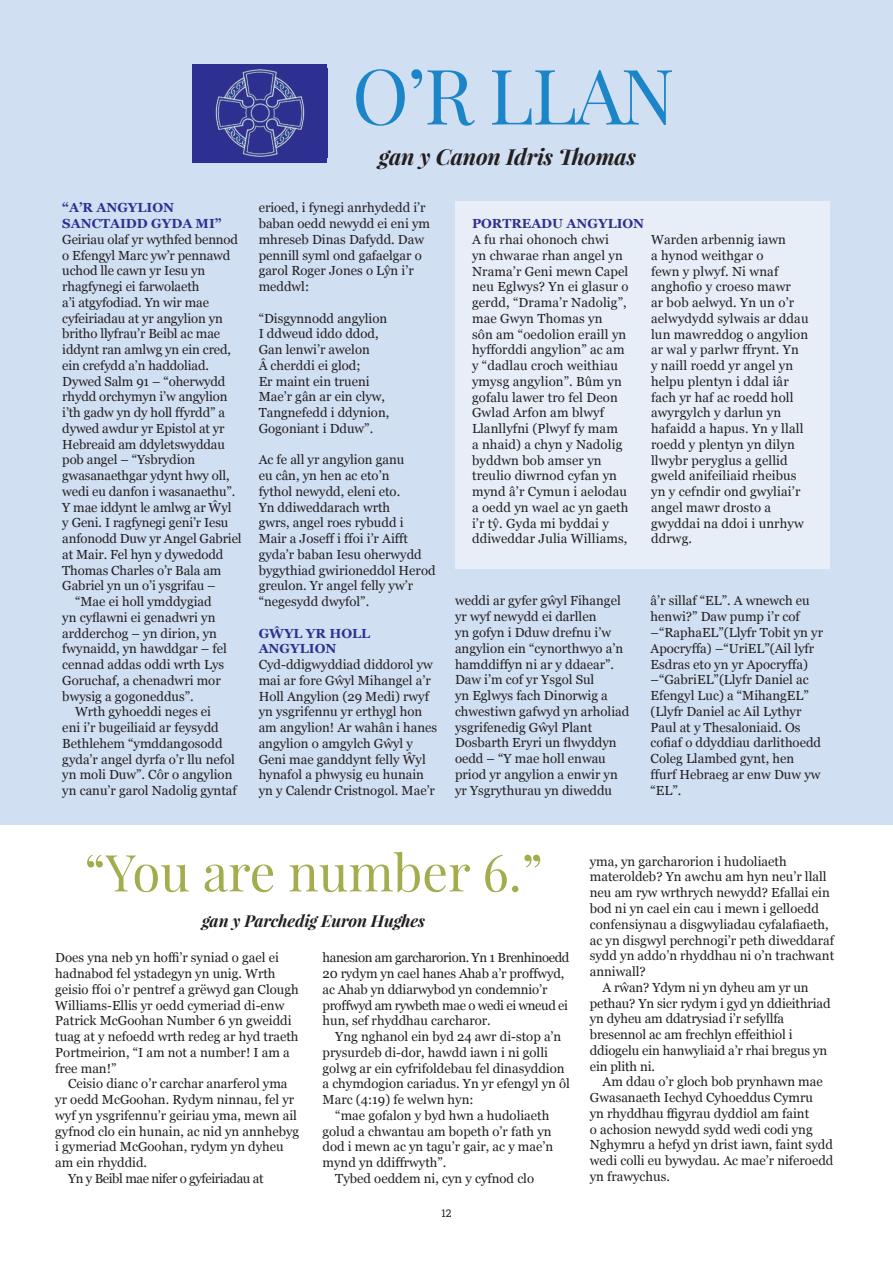
<style>
.page{position:relative;width:893px;height:1263px;background:#fff}
.page>*{position:absolute;margin:0;border:0;box-sizing:border-box;transform-origin:0 0}
.t1{font:76.65px "Playfair Display";color:#1b85c7}
.t2{font:51px "Playfair Display";color:#a4ad4d}
.t3{font:italic 700 22.2px "Playfair Display";letter-spacing:-.01em;color:#231f20}
.t4{font:italic 700 16.5px "Playfair Display";letter-spacing:-.01em;color:#231f20}
.t5{font:13.2px/15.8px "Georgia";color:#231f20}
.t6{font:700 13.2px/15.8px "Georgia";color:#2e3091}
.t7{font:13.2px "Georgia";letter-spacing:-.03em;color:#231f20}
.t8{font:10.5px "Roboto Slab";color:#231f20}
</style>
<div class="page">
<div style="left:0;top:0;width:893px;height:825px;background:#d0dff1"></div>
<div style="left:192px;top:64px;width:135px;height:99px;background:#2e3091"></div>
<img style="left:215px;top:69px;width:90px;height:89px">
<div style="left:455px;top:201px;width:374px;height:368px;background:#e7eef8"></div>
<p class="t6" style="left:62px;top:199px;width:161px">“A’R ANGYLION<br>SANCTAIDD GYDA MI”</p>
<p class="t5" style="left:62px;top:231px;width:177px">Geiriau olaf yr wythfed bennod</p>
<p class="t5" style="left:62px;top:247px;width:169px">o Efengyl Marc yw’r pennawd</p>
<p class="t5" style="left:62px;top:262px;width:144px">uchod lle cawn yr Iesu yn</p>
<p class="t5" style="left:62px;top:278px;width:139px">rhagfynegi ei farwolaeth</p>
<p class="t5" style="left:62px;top:294px;width:148px">a’i atgyfodiad. Yn wir mae</p>
<p class="t5" style="left:62px;top:310px;width:162px">cyfeiriadau at yr angylion yn</p>
<p class="t5" style="left:62px;top:325px;width:159px">britho llyfrau’r Beibl ac mae</p>
<p class="t5" style="left:62px;top:341px;width:170px">iddynt ran amlwg yn ein cred,</p>
<p class="t5" style="left:62px;top:357px;width:148px">ein crefydd a’n haddoliad.</p>
<p class="t5" style="left:62px;top:373px;width:165px">Dywed Salm 91 – “oherwydd</p>
<p class="t5" style="left:62px;top:388px;width:167px">rhydd orchymyn i’w angylion</p>
<p class="t5" style="left:62px;top:404px;width:164px">i’th gadw yn dy holl ffyrdd” a</p>
<p class="t5" style="left:62px;top:420px;width:164px">dywed awdur yr Epistol at yr</p>
<p class="t5" style="left:62px;top:436px;width:164px">Hebreaid am ddyletswyddau</p>
<p class="t5" style="left:62px;top:451px;width:134px">pob angel – “Ysbrydion</p>
<p class="t5" style="left:62px;top:467px;width:169px">gwasanaethgar ydynt hwy oll,</p>
<p class="t5" style="left:62px;top:483px;width:175px">wedi eu danfon i wasanaethu”.</p>
<p class="t5" style="left:62px;top:499px;width:171px">Y mae iddynt le amlwg ar Ŵyl</p>
<p class="t5" style="left:62px;top:514px;width:168px">y Geni. I ragfynegi geni’r Iesu</p>
<p class="t5" style="left:62px;top:530px;width:181px">anfonodd Duw yr Angel Gabriel</p>
<p class="t5" style="left:62px;top:546px;width:163px">at Mair. Fel hyn y dywedodd</p>
<p class="t5" style="left:62px;top:562px;width:161px">Thomas Charles o’r Bala am</p>
<p class="t5" style="left:62px;top:577px;width:155px">Gabriel yn un o’i ysgrifau –</p>
<p class="t5" style="left:75px;top:593px;width:138px">“Mae ei holl ymddygiad</p>
<p class="t5" style="left:62px;top:609px;width:155px">yn cyflawni ei genadwri yn</p>
<p class="t5" style="left:62px;top:625px;width:156px">ardderchog – yn dirion, yn</p>
<p class="t5" style="left:62px;top:640px;width:166px">fwynaidd, yn hawddgar – fel</p>
<p class="t5" style="left:62px;top:656px;width:163px">cennad addas oddi wrth Lys</p>
<p class="t5" style="left:62px;top:672px;width:160px">Goruchaf, a chenadwri mor</p>
<p class="t5" style="left:62px;top:688px;width:133px">bwysig a gogoneddus”.</p>
<p class="t5" style="left:75px;top:703px;width:137px">Wrth gyhoeddi neges ei</p>
<p class="t5" style="left:62px;top:719px;width:158px">eni i’r bugeiliaid ar feysydd</p>
<p class="t5" style="left:62px;top:735px;width:162px">Bethlehem “ymddangosodd</p>
<p class="t5" style="left:62px;top:751px;width:174px">gyda’r angel dyrfa o’r llu nefol</p>
<p class="t5" style="left:62px;top:766px;width:172px">yn moli Duw”. Côr o angylion</p>
<p class="t5" style="left:62px;top:782px;width:176px">yn canu’r garol Nadolig gyntaf</p>
<h1 class="t1" style="left:352px;top:48px;width:324px">O’R LLAN</h1>
<h3 class="t3" style="left:379px;top:141px;width:259px">gan y Canon Idris Thomas</h3>
<p class="t5" style="left:259px;top:199px;width:173px">erioed, i fynegi anrhydedd i’r baban oedd newydd ei eni ym mhreseb Dinas Dafydd. Daw pennill syml ond gafaelgar o garol Roger Jones o Lŷn i’r meddwl:</p>
<p class="t5" style="left:259px;top:310px;width:132px">“Disgynnodd angylion<br>I ddweud iddo ddod,<br>Gan lenwi’r awelon<br>Â cherddi ei glod;<br>Er maint ein trueni<br>Mae’r gân ar ein clyw,<br>Tangnefedd i ddynion,<br>Gogoniant i Dduw”.</p>
<p class="t5" style="left:259px;top:451px;width:178px">Ac fe all yr angylion ganu<br>eu cân, yn hen ac eto’n<br>fythol newydd, eleni eto.<br>Yn ddiweddarach wrth<br>gwrs, angel roes rybudd i<br>Mair a Joseff i ffoi i’r Aifft gyda’r baban Iesu oherwydd bygythiad gwirioneddol Herod greulon. Yr angel felly yw’r “negesydd dwyfol”.</p>
<p class="t6" style="left:259px;top:624px;width:113px">GŴYL YR HOLL<br>ANGYLION</p>
<p class="t5" style="left:259px;top:656px;width:180px">Cyd-ddigwyddiad diddorol yw mai ar fore Gŵyl Mihangel a’r<br>Holl Angylion (29 Medi) rwyf yn ysgrifennu yr erthygl hon am angylion! Ar wahân i hanes angylion o amgylch Gŵyl y<br>Geni mae ganddynt felly Ŵyl hynafol a phwysig eu hunain yn y Calendr Cristnogol. Mae’r</p>
<p class="t6" style="left:472px;top:215px;width:174px">PORTREADU ANGYLION</p>
<p class="t5" style="left:472px;top:231px;width:158px">A fu rhai ohonoch chwi<br>yn chwarae rhan angel yn<br>Nrama’r Geni mewn Capel neu Eglwys? Yn ei glasur o gerdd, “Drama’r Nadolig”, mae Gwyn Thomas yn<br>sôn am “oedolion eraill yn hyfforddi angylion” ac am y “dadlau croch weithiau ymysg angylion”. Bûm yn gofalu lawer tro fel Deon<br>Gwlad Arfon am blwyf<br>Llanllyfni (Plwyf fy mam<br>a nhaid) a chyn y Nadolig byddwn bob amser yn treulio diwrnod cyfan yn mynd â’r Cymun i aelodau a oedd yn wael ac yn gaeth i’r tŷ. Gyda mi byddai y ddiweddar Julia Williams,</p>
<p class="t5" style="left:651px;top:231px;width:159px">Warden arbennig iawn<br>a hynod weithgar o<br>fewn y plwyf. Ni wnaf anghofio y croeso mawr<br>ar bob aelwyd. Yn un o’r aelwydydd sylwais ar ddau lun mawreddog o angylion ar wal y parlwr ffrynt. Yn y naill roedd yr angel yn helpu plentyn i ddal iâr fach yr haf ac roedd holl awyrgylch y darlun yn hafaidd a hapus. Yn y llall roedd y plentyn yn dilyn llwybr peryglus a gellid gweld anifeiliaid rheibus yn y cefndir ond gwyliai’r angel mawr drosto a gwyddai na ddoi i unrhyw ddrwg.</p>
<p class="t5" style="left:455px;top:592px;width:176px">weddi ar gyfer gŵyl Fihangel yr wyf newydd ei darllen<br>yn gofyn i Dduw drefnu i’w angylion ein “cynorthwyo a’n hamddiffyn ni ar y ddaear”.<br>Daw i’m cof yr Ysgol Sul<br>yn Eglwys fach Dinorwig a chwestiwn gafwyd yn arholiad ysgrifenedig Gŵyl Plant<br>Dosbarth Eryri un flwyddyn oedd – “Y mae holl enwau priod yr angylion a enwir yn yr Ysgrythurau yn diweddu</p>
<p class="t5" style="left:651px;top:592px;width:174px">â’r sillaf “EL”. A wnewch eu henwi?” Daw pump i’r cof –“RaphaEL”(Llyfr Tobit yn yr<br>Apocryffa) –“UriEL”(Ail lyfr<br>Esdras eto yn yr Apocryffa) –“GabriEL”(Llyfr Daniel ac<br>Efengyl Luc) a “MihangEL” (Llyfr Daniel ac Ail Lythyr<br>Paul at y Thesaloniaid. Os cofiaf o ddyddiau darlithoedd<br>Coleg Llambed gynt, hen ffurf Hebraeg ar enw Duw yw “EL”.</p>
<h2 class="t2" style="left:84px;top:840px;width:460px">“You are number 6.”</h2>
<p class="t4" style="left:202px;top:909px;width:225px">gan y Parchedig Euron Hughes</p>
<p class="t5" style="left:55px;top:949px;width:245px">Does yna neb yn hoffi’r syniad o gael ei hadnabod fel ystadegyn yn unig. Wrth geisio ffoi o’r pentref a grëwyd gan Clough Williams-Ellis yr oedd cymeriad di-enw Patrick McGoohan Number 6 yn gweiddi tuag at y nefoedd wrth redeg ar hyd traeth Portmeirion, “I am not a number! I am a free man!”</p>
<p class="t5" style="left:68px;top:1075px;width:221px">Ceisio dianc o’r carchar anarferol yma</p>
<p class="t5" style="left:55px;top:1091px;width:240px">yr oedd McGoohan. Rydym ninnau, fel yr</p>
<p class="t5" style="left:55px;top:1107px;width:243px">wyf yn ysgrifennu’r geiriau yma, mewn ail</p>
<p class="t5" style="left:55px;top:1122px;width:245px">gyfnod clo ein hunain, ac nid yn annhebyg</p>
<p class="t5" style="left:55px;top:1138px;width:230px">i gymeriad McGoohan, rydym yn dyheu</p>
<p class="t5" style="left:55px;top:1154px;width:93px">am ein rhyddid.</p>
<p class="t7" style="left:68px;top:1169px;width:197px">Yn y Beibl mae nifer o gyfeiriadau at</p>
<p class="t5" style="left:323px;top:949px;width:248px">hanesion am garcharorion. Yn 1 Brenhinoedd 20 rydym yn cael hanes Ahab a’r proffwyd, ac Ahab yn ddiarwybod yn condemnio’r proffwyd am rywbeth mae o wedi ei wneud ei hun, sef rhyddhau carcharor.</p>
<p class="t5" style="left:335px;top:1028px;width:228px">Yng nghanol ein byd 24 awr di-stop a’n</p>
<p class="t5" style="left:323px;top:1044px;width:227px">prysurdeb di-dor, hawdd iawn i ni golli</p>
<p class="t5" style="left:323px;top:1059px;width:243px">golwg ar ein cyfrifoldebau fel dinasyddion</p>
<p class="t5" style="left:323px;top:1075px;width:249px">a chymdogion cariadus. Yn yr efengyl yn ôl</p>
<p class="t5" style="left:323px;top:1091px;width:152px">Marc (4:19) fe welwn hyn:</p>
<p class="t5" style="left:335px;top:1107px;width:216px">“mae gofalon y byd hwn a hudoliaeth</p>
<p class="t5" style="left:323px;top:1122px;width:230px">golud a chwantau am bopeth o’r fath yn</p>
<p class="t5" style="left:323px;top:1138px;width:232px">dod i mewn ac yn tagu’r gair, ac y mae’n</p>
<p class="t5" style="left:323px;top:1154px;width:125px">mynd yn ddiffrwyth”.</p>
<p class="t5" style="left:335px;top:1170px;width:200px">Tybed oeddem ni, cyn y cyfnod clo</p>
<p class="t8" style="left:441px;top:1205px;width:12px">12</p>
<p class="t5" style="left:590px;top:853px;width:198px">yma, yn garcharorion i hudoliaeth</p>
<p class="t5" style="left:590px;top:868px;width:238px">materoldeb? Yn awchu am hyn neu’r llall</p>
<p class="t5" style="left:590px;top:884px;width:241px">neu am ryw wrthrych newydd? Efallai ein</p>
<p class="t5" style="left:590px;top:900px;width:231px">bod ni yn cael ein cau i mewn i gelloedd</p>
<p class="t5" style="left:590px;top:916px;width:240px">confensiynau a disgwyliadau cyfalafiaeth,</p>
<p class="t5" style="left:590px;top:931px;width:246px">ac yn disgwyl perchnogi’r peth diweddaraf</p>
<p class="t5" style="left:590px;top:947px;width:246px">sydd yn addo’n rhyddhau ni o’n trachwant</p>
<p class="t5" style="left:590px;top:963px;width:58px">anniwall?</p>
<p class="t5" style="left:603px;top:979px;width:207px">A rŵan? Ydym ni yn dyheu am yr un</p>
<p class="t5" style="left:590px;top:994px;width:242px">pethau? Yn sicr rydym i gyd yn ddieithriad</p>
<p class="t5" style="left:590px;top:1010px;width:196px">yn dyheu am ddatrysiad i’r sefyllfa</p>
<p class="t5" style="left:590px;top:1026px;width:204px">bresennol ac am frechlyn effeithiol i</p>
<p class="t5" style="left:590px;top:1042px;width:239px">ddiogelu ein hanwyliaid a’r rhai bregus yn</p>
<p class="t5" style="left:590px;top:1057px;width:67px">ein plith ni.</p>
<p class="t5" style="left:603px;top:1073px;width:222px">Am ddau o’r gloch bob prynhawn mae</p>
<p class="t5" style="left:590px;top:1089px;width:225px">Gwasanaeth Iechyd Cyhoeddus Cymru</p>
<p class="t5" style="left:590px;top:1105px;width:221px">yn rhyddhau ffigyrau dyddiol am faint</p>
<p class="t5" style="left:590px;top:1120px;width:224px">o achosion newydd sydd wedi codi yng</p>
<p class="t5" style="left:590px;top:1136px;width:245px">Nghymru a hefyd yn drist iawn, faint sydd</p>
<p class="t5" style="left:590px;top:1152px;width:245px">wedi colli eu bywydau. Ac mae’r niferoedd</p>
<p class="t5" style="left:590px;top:1168px;width:82px">yn frawychus.</p>
</div>
